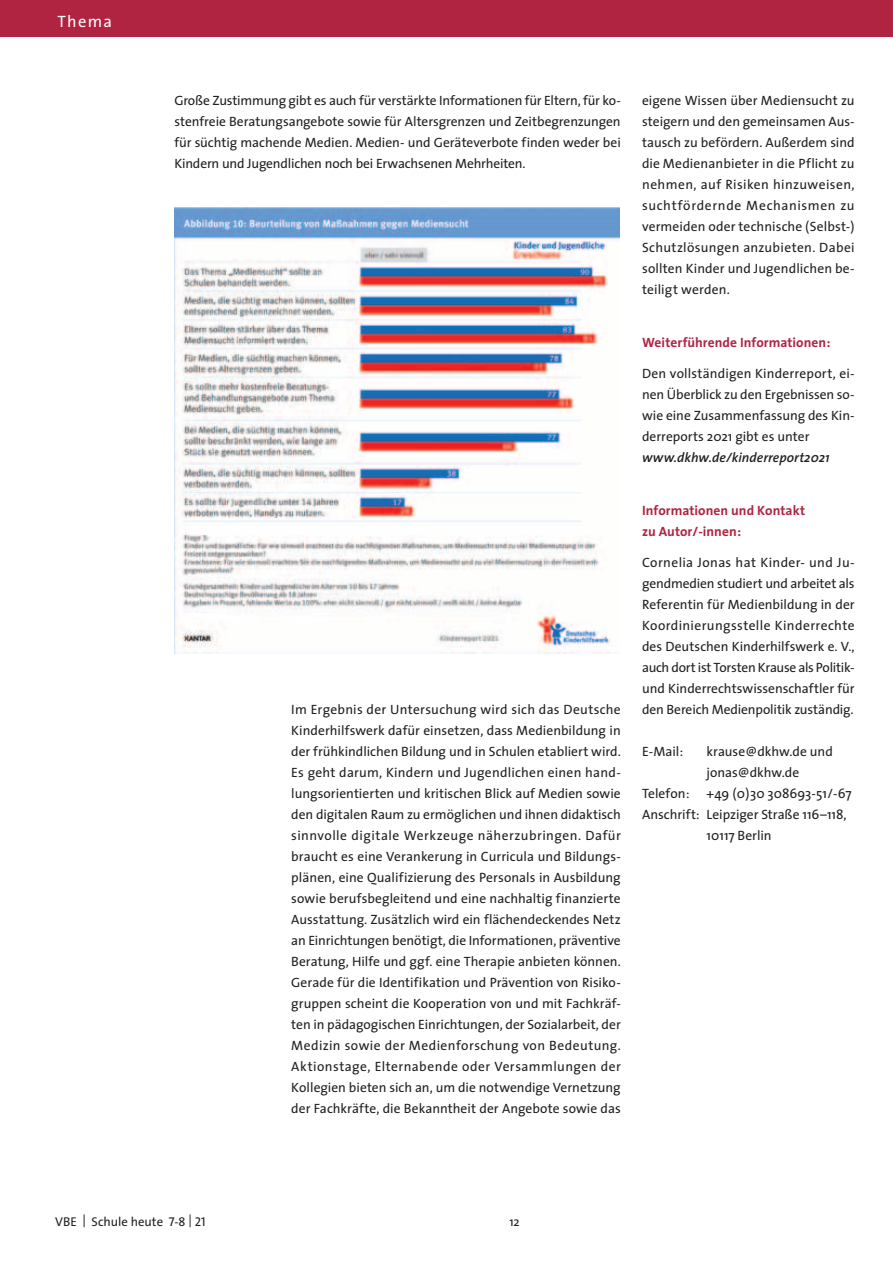
<style>
.page{position:relative;width:893px;height:1263px;background:#fff}
.page>*{position:absolute;margin:0;border:0;box-sizing:border-box;transform-origin:0 0}
.t1{font:16.5px "The Sans";letter-spacing:.08em;color:#fff}
.t2{font:13.5px/21px "The Sans";color:#231f20;text-align:justify}
.t3{font:700 13.5px/21px "The Sans";letter-spacing:.005em;color:#b02442}
.t4{font:italic 600 13.5px "The Sans";color:#231f20}
.t5{font:12.75px "The Sans";color:#231f20}
.s1{font-family:"The Sans Caps"}
</style>
<div class="page">
<div style="left:0;top:0;width:893px;height:37px;background:#b02442"></div>
<img style="left:174px;top:208px;width:445px;height:446px">
<p class="t1" style="left:57px;top:8px;width:56px">Thema</p>
<p class="t2" style="left:174px;top:90px;width:448px">Große Zustimmung gibt es auch für verstärkte Informationen für Eltern, für ko&shy;stenfreie Beratungsangebote sowie für Altersgrenzen und Zeitbegrenzungen für süchtig machende Medien. Medien- und Geräteverbote finden weder bei Kindern und Jugendlichen noch bei Erwachsenen Mehrheiten.</p>
<p class="t2" style="left:291px;top:699px;width:331px">Im Ergebnis der Untersuchung wird sich das Deutsche Kinderhilfswerk dafür einsetzen, dass Medienbildung in der frühkindlichen Bildung und in Schulen etabliert wird.<br>Es geht darum, Kindern und Jugendlichen einen hand&shy;lungsorientierten und kritischen Blick auf Medien sowie den digitalen Raum zu ermöglichen und ihnen didaktisch sinnvolle digitale Werkzeuge näherzubringen. Dafür braucht es eine Verankerung in Curricula und Bildungs&shy;plänen, eine Qualifizierung des Personals in Ausbildung sowie berufsbegleitend und eine nachhaltig finanzierte Ausstattung. Zusätzlich wird ein flächendeckendes Netz an Einrichtungen benötigt, die Informationen, präventive Beratung, Hilfe und ggf. eine Therapie anbieten können.<br>Gerade für die Identifikation und Prävention von Risiko&shy;gruppen scheint die Kooperation von und mit Fachkräf&shy;ten in pädagogischen Einrichtungen, der Sozialarbeit, der Medizin sowie der Medienforschung von Bedeutung.<br>Aktionstage, Elternabende oder Versammlungen der Kollegien bieten sich an, um die notwendige Vernetzung der Fachkräfte, die Bekanntheit der Angebote sowie das</p>
<p class="t2" style="left:642px;top:90px;width:214px">eigene Wissen über Mediensucht zu steigern und den gemeinsamen Aus&shy;tausch zu befördern. Außerdem sind die Medienanbieter in die Pflicht zu nehmen, auf Risiken hinzuweisen, suchtfördernde Mechanismen zu vermeiden oder technische (Selbst-)<br>Schutzlösungen anzubieten. Dabei sollten Kinder und Jugendlichen be&shy;teiligt werden.</p>
<p class="t3" style="left:642px;top:331px;width:190px">Weiterführende Informationen:</p>
<p class="t2" style="left:642px;top:363px;width:214px">Den vollständigen Kinderreport, ei&shy;nen Überblick zu den Ergebnissen so&shy;wie eine Zusammenfassung des Kin&shy;derreports 2021 gibt es unter</p>
<p class="t4" style="left:642px;top:446px;width:189px">www.dkhw.de/kinderreport2021</p>
<p class="t3" style="left:642px;top:499px;width:165px">Informationen und Kontakt zu Autor/-innen:</p>
<p class="t2" style="left:642px;top:552px;width:214px">Cornelia Jonas hat Kinder- und Ju&shy;gendmedien studiert und arbeitet als Referentin für Medienbildung in der Koordinierungsstelle Kinderrechte des Deutschen Kinderhilfswerk e. V., auch dort ist Torsten Krause als Politik&shy;und Kinderrechtswissenschaftler für den Bereich Medienpolitik zuständig.</p>
<p class="t2" style="left:642px;top:741px;width:43px">E-Mail:</p>
<p class="t2" style="left:707px;top:741px;width:128px">krause@dkhw.de und jonas@dkhw.de</p>
<p class="t2" style="left:642px;top:783px;width:49px">Telefon:</p>
<p class="t2" style="left:707px;top:783px;width:147px">+49 (0)30 308693-51/-67</p>
<p class="t2" style="left:642px;top:804px;width:206px">Anschrift: Leipziger Straße 116–118,</p>
<p class="t2" style="left:707px;top:825px;width:67px">10117 Berlin</p>
<p class="t5" style="left:55px;top:1210px;width:152px">VBE <span class="s1">|</span> Schule heute <span class="s1">7-8 | 21</span></p>
<p class="t5" style="left:509px;top:1210px;width:12px">12</p>
</div>
